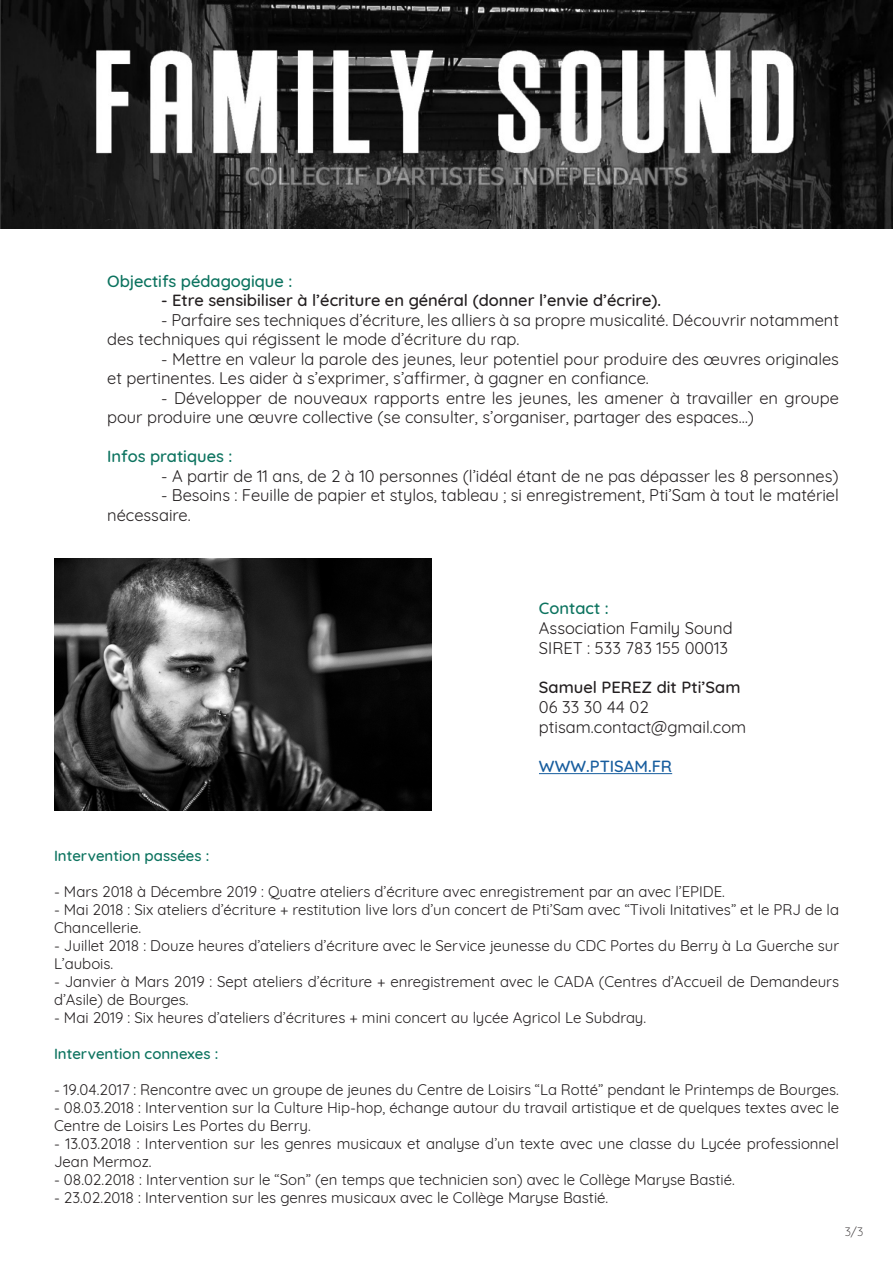
<style>
.page{position:relative;width:893px;height:1263px;background:#fff}
.page>*{position:absolute;margin:0;border:0;box-sizing:border-box;transform-origin:0 0}
.t1{font:16.5px/19.5px "Quicksand";color:#231f20}
.t2{font:500 16.5px "Quicksand";color:#231f20}
.t3{font:500 16.5px "Quicksand";color:#0c735f}
.t4{font:500 16.5px "Quicksand";color:#175d9e}
.t5{font:15px/18px "Quicksand";color:#231f20}
.t6{font:500 15px "Quicksand";color:#0c735f}
.t7{font:300 12px "Quicksand";color:#231f20}
</style>
<div class="page">
<img style="left:0;top:0;width:893px;height:228px">
<img style="left:54px;top:558px;width:377px;height:252px">
<hr style="left:539px;top:773px;width:133px;height:1px;background:#175d9e">
<p class="t3" style="left:107px;top:267px;width:187px">Objectifs pédagogique :</p>
<p class="t2" style="left:161px;top:287px;width:501px">- Etre sensibiliser à l’écriture en général (donner l’envie d’écrire).</p>
<p class="t1" style="left:107px;top:308px;width:733px;text-indent:54px">- Parfaire ses techniques d’écriture, les alliers à sa propre musicalité. Découvrir notamment des techniques qui régissent le mode d’écriture du rap.</p>
<p class="t1" style="left:107px;top:347px;width:733px;text-indent:54px">- Mettre en valeur la parole des jeunes, leur potentiel pour produire des œuvres originales et pertinentes. Les aider à s’exprimer, s’affirmer, à gagner en confiance.</p>
<p class="t1" style="left:107px;top:386px;width:733px;text-indent:54px">- Développer de nouveaux rapports entre les jeunes, les amener à travailler en groupe pour produire une œuvre collective (se consulter, s’organiser, partager des espaces…)</p>
<p class="t3" style="left:107px;top:443px;width:127px">Infos pratiques :</p>
<p class="t1" style="left:161px;top:464px;width:679px">- A partir de 11 ans, de 2 à 10 personnes (l’idéal étant de ne pas dépasser les 8 personnes)</p>
<p class="t1" style="left:107px;top:484px;width:733px;text-indent:54px">- Besoins : Feuille de papier et stylos, tableau ; si enregistrement, Pti’Sam à tout le matériel nécessaire.</p>
<p class="t3" style="left:539px;top:595px;width:71px">Contact :</p>
<p class="t1" style="left:539px;top:616px;width:195px">Association Family Sound</p>
<p class="t1" style="left:539px;top:636px;width:191px">SIRET : 533 783 155 00013</p>
<p class="t2" style="left:539px;top:674px;width:203px">Samuel PEREZ dit Pti’Sam</p>
<p class="t1" style="left:539px;top:696px;width:111px">06 33 30 44 02</p>
<p class="t1" style="left:539px;top:715px;width:209px">ptisam.contact@gmail.com</p>
<p class="t4" style="left:539px;top:753px;width:135px">WWW.PTISAM.FR</p>
<p class="t6" style="left:54px;top:844px;width:157px">Intervention passées :</p>
<p class="t5" style="left:54px;top:881px;width:672px">- Mars 2018 à Décembre 2019 : Quatre ateliers d’écriture avec enregistrement par an avec l’EPIDE.</p>
<p class="t5" style="left:54px;top:899px;width:786px">- Mai 2018 : Six ateliers d’écriture + restitution live lors d’un concert de Pti’Sam avec “Tivoli Initatives” et le PRJ de la<br>Chancellerie.</p>
<p class="t5" style="left:54px;top:935px;width:787px">- Juillet 2018 : Douze heures d’ateliers d’écriture avec le Service jeunesse du CDC Portes du Berry à La Guerche sur<br>L’aubois.</p>
<p class="t5" style="left:54px;top:971px;width:786px">- Janvier à Mars 2019 : Sept ateliers d’écriture + enregistrement avec le CADA (Centres d’Accueil de Demandeurs d’Asile) de Bourges.</p>
<p class="t5" style="left:54px;top:1007px;width:594px">- Mai 2019 : Six heures d’ateliers d’écritures + mini concert au lycée Agricol Le Subdray.</p>
<p class="t6" style="left:54px;top:1042px;width:166px">Intervention connexes :</p>
<p class="t5" style="left:54px;top:1079px;width:786px">- 19.04.2017 : Rencontre avec un groupe de jeunes du Centre de Loisirs “La Rotté” pendant le Printemps de Bourges.</p>
<p class="t5" style="left:54px;top:1097px;width:786px">- 08.03.2018 : Intervention sur la Culture Hip-hop, échange autour du travail artistique et de quelques textes avec le<br>Centre de Loisirs Les Portes du Berry.</p>
<p class="t5" style="left:54px;top:1133px;width:787px">- 13.03.2018 : Intervention sur les genres musicaux et analyse d’un texte avec une classe du Lycée professionnel<br>Jean Mermoz.</p>
<p class="t5" style="left:54px;top:1169px;width:682px">- 08.02.2018 : Intervention sur le “Son” (en temps que technicien son) avec le Collège Maryse Bastié.</p>
<p class="t5" style="left:54px;top:1187px;width:556px">- 23.02.2018 : Intervention sur les genres musicaux avec le Collège Maryse Bastié.</p>
<p class="t7" style="left:845px;top:1222px;width:20px">3/3</p>
</div>
